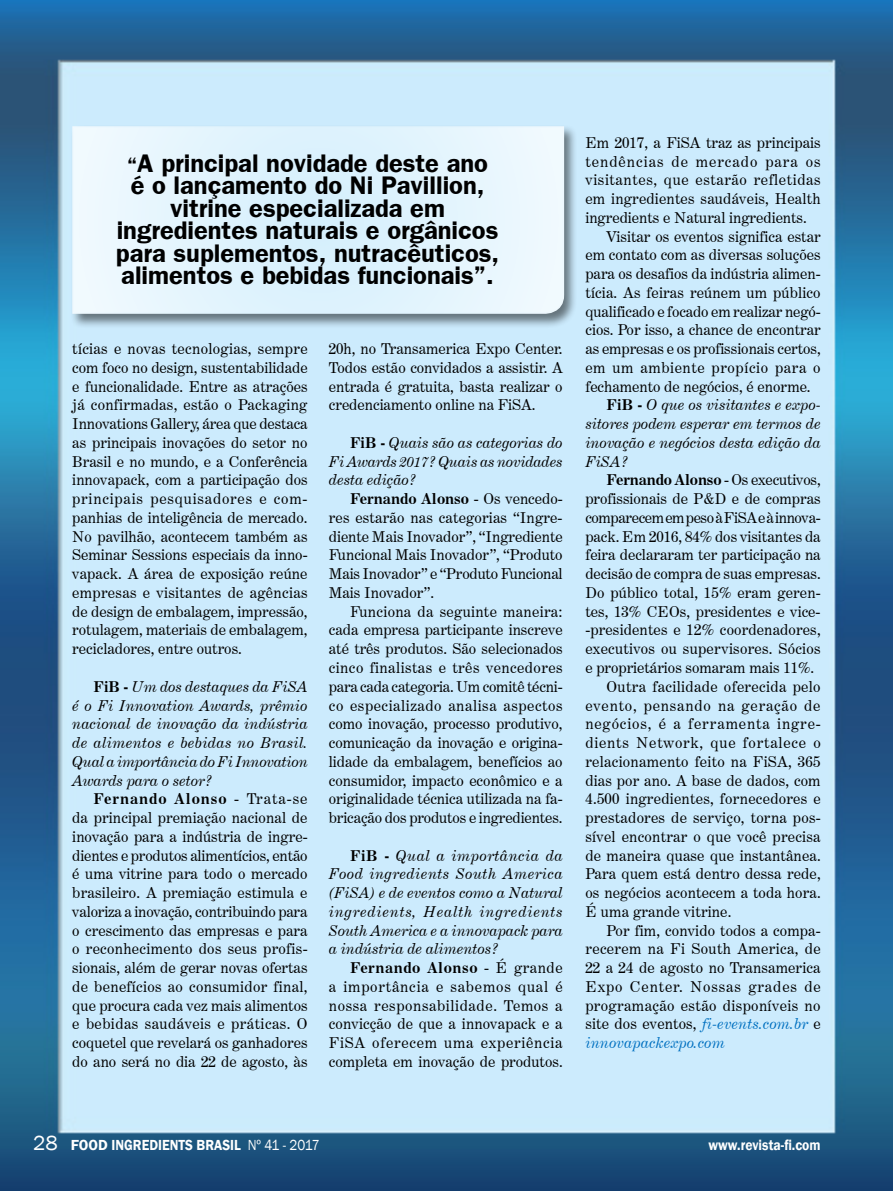
<style>
.page{position:relative;width:893px;height:1191px;background:#fff}
.page>*{position:absolute;margin:0;border:0;box-sizing:border-box;transform-origin:0 0}
.t1{font:700 25.5px/22.5px "Frankfurt Gothic";color:#000;text-align:center}
.t2{font:15px/18.8px "Century Expanded BT";color:#000;text-align:justify}
.t3{font:italic 15px/18.8px "Century Expanded BT";color:#000;text-align:justify}
.t4{font:15px "Century Expanded BT";letter-spacing:.025em;color:#000}
.t5{font:15px "Century Expanded BT";letter-spacing:.04em;color:#000}
.t6{font:15px "Century Expanded BT";letter-spacing:.06em;color:#000}
.t7{font:600 15px "Franklin Gothic";color:#fff}
.t8{font:15px "Century Expanded BT";letter-spacing:-.025em;color:#000}
.t9{font:15px "Century Expanded BT";letter-spacing:.02em;color:#000}
.t10{font:700 15px "Century Expanded BT";letter-spacing:-.01em;color:#000}
.t11{font:15px "Century Expanded BT";letter-spacing:.055em;color:#000}
.t12{font:15px "Century Expanded BT";letter-spacing:.05em;color:#000}
.t13{font:15px "Century Expanded BT";letter-spacing:.065em;color:#000}
.t14{font:italic 15px "Century Expanded BT";letter-spacing:.01em;color:#0070c0}
.t15{font:600 15px "Franklin Gothic";color:#fff;scale:.9 1}
.s1{font-size:21px}
.s2{font-weight:700;font-style:normal}
.s3{font-weight:700}
.s4{font-weight:400}
.s5{font-style:italic;color:#0070c0}
.s6{font-weight:400;font-size:21px}
</style>
<div class="page">
<img style="left:0;top:0;width:893px;height:1191px">
<div style="left:70px;top:125px;width:508px;height:203px;background:#000;opacity:.5"></div>
<svg style="left:72px;top:125px;width:493px;height:189px;background:#e2f4fc"></svg>
<h1 class="t1" style="left:116px;top:151px;width:385px"><span class="s1">“</span>A principal novidade deste ano<br>é o lançamento do Ni Pavillion, vitrine especializada em ingredientes naturais e orgânicos para suplementos, nutracêuticos, alimentos e bebidas funcionais”.</h1>
<p class="t2" style="left:72px;top:339px;width:237px">tícias e novas tecnologias, sempre com foco no design, sustentabilidade e funcionalidade. Entre as atrações já confirmadas, estão o Packaging Innovations Gallery, área que destaca as principais inovações do setor no Brasil e no mundo, e a Conferência innovapack, com a participação dos principais pesquisadores e com&shy;panhias de inteligência de mercado.<br>No pavilhão, acontecem também as Seminar Sessions especiais da inno&shy;vapack. A área de exposição reúne empresas e visitantes de agências de design de embalagem, impressão, rotulagem, materiais de embalagem, recicladores, entre outros.</p>
<p class="t3" style="left:72px;top:677px;width:237px;text-indent:21px"><span class="s2">FiB -</span> Um dos destaques da FiSA é o Fi Innovation Awards, prêmio nacional de inovação da indústria de alimentos e bebidas no Brasil.<br>Qual a importância do Fi Innovation Awards para o setor?</p>
<p class="t2" style="left:72px;top:789px;width:237px;text-indent:21px"><span class="s3">Fernando Alonso</span> - Trata-se da principal premiação nacional de inovação para a indústria de ingre&shy;dientes e produtos alimentícios, então é uma vitrine para todo o mercado brasileiro. A premiação estimula e valoriza a inovação, contribuindo para o crescimento das empresas e para o reconhecimento dos seus profis&shy;sionais, além de gerar novas ofertas de benefícios ao consumidor final, que procura cada vez mais alimentos e bebidas saudáveis e práticas. O coquetel que revelará os ganhadores do ano será no dia 22 de agosto, às</p>
<p class="t2" style="left:329px;top:339px;width:235px">20h, no Transamerica Expo Center.<br>Todos estão convidados a assistir. A entrada é gratuita, basta realizar o credenciamento online na FiSA.</p>
<p class="t3" style="left:329px;top:433px;width:235px;text-indent:21px"><span class="s2">FiB -</span> Quais são as categorias do Fi Awards 2017? Quais as novidades desta edição?</p>
<p class="t2" style="left:329px;top:489px;width:235px;text-indent:21px"><span class="s3">Fernando Alonso</span> - Os vencedo&shy;res estarão nas categorias “Ingre&shy;diente Mais Inovador”, “Ingrediente Funcional Mais Inovador”, “Produto Mais Inovador” e “Produto Funcional Mais Inovador”.</p>
<p class="t2" style="left:329px;top:602px;width:235px;text-indent:21px">Funciona da seguinte maneira: cada empresa participante inscreve até três produtos. São selecionados cinco finalistas e três vencedores para cada categoria. Um comitê técni&shy;co especializado analisa aspectos como inovação, processo produtivo, comunicação da inovação e origina&shy;lidade da embalagem, benefícios ao consumidor, impacto econômico e a originalidade técnica utilizada na fa&shy;bricação dos produtos e ingredientes.</p>
<p class="t3" style="left:329px;top:845px;width:235px;text-indent:21px"><span class="s2">FiB -</span> Qual a importância da Food ingredients South America (FiSA) e de eventos como a Natural ingredients, Health ingredients South America e a innovapack para a indústria de alimentos?</p>
<p class="t2" style="left:329px;top:958px;width:235px;text-indent:21px"><span class="s3">Fernando Alonso</span> - É grande a importância e sabemos qual é nossa responsabilidade. Temos a convicção de que a innovapack e a FiSA oferecem uma experiência completa em inovação de produtos.</p>
<p class="t2" style="left:585px;top:133px;width:237px">Em 2017, a FiSA traz as principais</p>
<p class="t13" style="left:585px;top:152px;width:237px">tendências de mercado para os</p>
<p class="t5" style="left:585px;top:171px;width:237px">visitantes, que estarão refletidas</p>
<p class="t2" style="left:585px;top:189px;width:237px">em ingredientes saudáveis, Health</p>
<p class="t2" style="left:585px;top:208px;width:223px">ingredients e Natural ingredients.</p>
<p class="t2" style="left:607px;top:227px;width:216px">Visitar os eventos significa estar</p>
<p class="t2" style="left:585px;top:245px;width:237px">em contato com as diversas soluções</p>
<p class="t2" style="left:585px;top:264px;width:237px">para os desafios da indústria alimen-</p>
<p class="t2" style="left:585px;top:283px;width:237px">tícia. As feiras reúnem um público</p>
<p class="t2" style="left:585px;top:302px;width:237px">qualificado e focado em realizar negó-</p>
<p class="t2" style="left:585px;top:320px;width:237px">cios. Por isso, a chance de encontrar</p>
<p class="t2" style="left:585px;top:339px;width:237px">as empresas e os profissionais certos,</p>
<p class="t5" style="left:585px;top:358px;width:237px">em um ambiente propício para o</p>
<p class="t2" style="left:585px;top:377px;width:227px">fechamento de negócios, é enorme.</p>
<p class="t3" style="left:607px;top:395px;width:216px"><span class="s2">FiB -</span> O que os visitantes e expo-</p>
<p class="t3" style="left:585px;top:414px;width:237px">sitores podem esperar em termos de</p>
<p class="t3" style="left:585px;top:433px;width:237px">inovação e negócios desta edição da</p>
<p class="t3" style="left:585px;top:452px;width:44px">FiSA?</p>
<p class="t10" style="left:607px;top:471px;width:216px">Fernando Alonso <span class="s4">- Os executivos,</span></p>
<p class="t2" style="left:585px;top:489px;width:237px">profissionais de P&amp;D e de compras</p>
<p class="t8" style="left:585px;top:508px;width:237px">comparecem em peso à FiSA e à innova-</p>
<p class="t2" style="left:585px;top:527px;width:237px">pack. Em 2016, 84% dos visitantes da</p>
<p class="t2" style="left:585px;top:545px;width:237px">feira declararam ter participação na</p>
<p class="t2" style="left:585px;top:564px;width:237px">decisão de compra de suas empresas.</p>
<p class="t2" style="left:585px;top:583px;width:237px">Do público total, 15% eram geren-</p>
<p class="t2" style="left:585px;top:602px;width:237px">tes, 13% CEOs, presidentes e vice-</p>
<p class="t2" style="left:585px;top:620px;width:237px">-presidentes e 12% coordenadores,</p>
<p class="t2" style="left:585px;top:639px;width:237px">executivos ou supervisores. Sócios</p>
<p class="t2" style="left:585px;top:658px;width:230px">e proprietários somaram mais 11%.</p>
<p class="t4" style="left:607px;top:677px;width:216px">Outra facilidade oferecida pelo</p>
<p class="t12" style="left:585px;top:696px;width:237px">evento, pensando na geração de</p>
<p class="t6" style="left:585px;top:714px;width:237px">negócios, é a ferramenta ingre-</p>
<p class="t11" style="left:585px;top:733px;width:237px">dients Network, que fortalece o</p>
<p class="t9" style="left:585px;top:752px;width:237px">relacionamento feito na FiSA, 365</p>
<p class="t2" style="left:585px;top:770px;width:237px">dias por ano. A base de dados, com</p>
<p class="t2" style="left:585px;top:789px;width:237px">4.500 ingredientes, fornecedores e</p>
<p class="t2" style="left:585px;top:808px;width:237px">prestadores de serviço, torna pos-</p>
<p class="t2" style="left:585px;top:827px;width:237px">sível encontrar o que você precisa</p>
<p class="t2" style="left:585px;top:845px;width:237px">de maneira quase que instantânea.</p>
<p class="t2" style="left:585px;top:864px;width:237px">Para quem está dentro dessa rede,</p>
<p class="t2" style="left:585px;top:883px;width:237px">os negócios acontecem a toda hora.</p>
<p class="t2" style="left:585px;top:902px;width:148px">É uma grande vitrine.</p>
<p class="t2" style="left:607px;top:920px;width:216px">Por fim, convido todos a compa-</p>
<p class="t4" style="left:585px;top:939px;width:237px">recerem na Fi South America, de</p>
<p class="t2" style="left:585px;top:958px;width:237px">22 a 24 de agosto no Transamerica</p>
<p class="t6" style="left:585px;top:977px;width:237px">Expo Center. Nossas grades de</p>
<p class="t4" style="left:585px;top:996px;width:237px">programação estão disponíveis no</p>
<p class="t2" style="left:585px;top:1014px;width:237px">site dos eventos, <span class="s5">fi-events.com.br</span> e</p>
<p class="t14" style="left:585px;top:1033px;width:141px">innovapackexpo.com</p>
<p class="t7" style="left:33px;top:1135px;width:288px"><span class="s6">28</span> FOOD INGREDIENTS BRASIL <span class="s4">Nº 41 - 2017</span></p>
<p class="t15" style="left:708px;top:1135px;width:126px">www.revista-fi.com</p>
</div>
